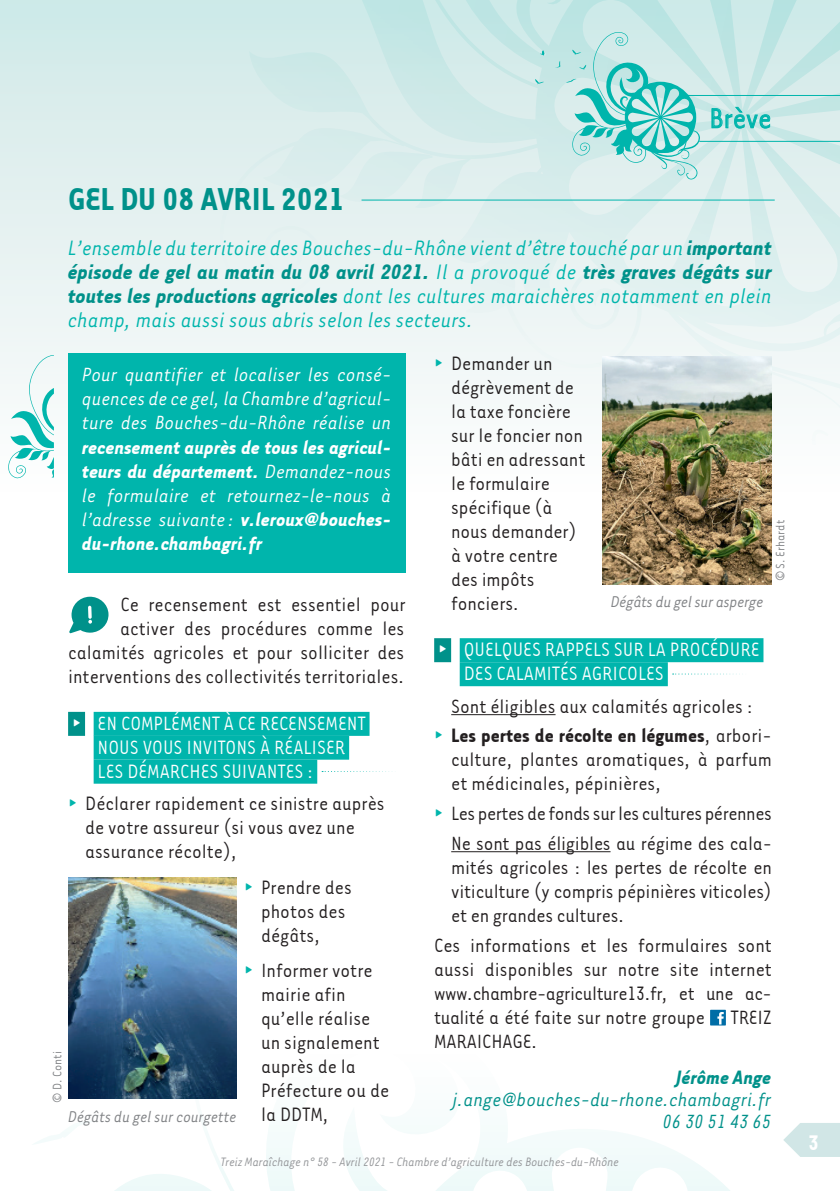
<style>
.page{position:relative;width:840px;height:1191px;background:#fff}
.page>*{position:absolute;margin:0;border:0;box-sizing:border-box;transform-origin:0 0}
.t1{font:700 36px "Tarzana Narrow";color:#00918a}
.t2{font:32px "Tarzana Narrow";color:#00b5ac}
.t3{font:italic 24px/24px "Tarzana Narrow";color:#00b5ac;text-align:justify}
.t4{font:700 24px "Tarzana Narrow";color:#fff}
.t5{font:condensed 22px/24px "Tarzana";letter-spacing:-.005em;color:#231f20}
.t6{font:italic 700 22px/24px "Tarzana Narrow";color:#fff;text-align:justify}
.t7{font:22px/24px "Tarzana Narrow";color:#231f20;text-align:right}
.t8{font:condensed 22px/24px "Tarzana";color:#fff}
.t9{font:italic 22px/24px "Tarzana Narrow";color:#fff;text-align:justify}
.t10{font:italic 22px/22px "Tarzana Narrow";color:#00918a;text-align:right}
.t11{font:700 22px "Tarzana Narrow";color:#231f20}
.t12{font:italic 700 22px "Tarzana Narrow";color:#00918a}
.t13{font:italic 18px "Tarzana Narrow";letter-spacing:-.01em;color:#808285}
.t14{font:italic 14px "Tarzana Narrow";letter-spacing:-.01em;color:#939598}
.t15{font:condensed 14px "Tarzana";color:#808285}
.s1{font-weight:700;color:#00918a}
.s2{font-weight:400}
.s3{font-family:"Geogrotesque";font-weight:700;font-stretch:normal}
.s4{font-family:"Geogrotesque";font-weight:700;font-stretch:normal;color:#00b5ac}
.s5{font-family:"Geogrotesque";color:#00b5ac}
.s6{font-family:"Tarzana";font-weight:400;font-stretch:condensed}
</style>
<div class="page">
<hr style="left:0;top:0;width:1px;height:1191px;background:#71bf44">
<div style="left:0;top:0;width:839px;height:493px;background:linear-gradient(to bottom,#cbe7e6,#fefdfc)"></div>
<svg style="left:0;top:843px;width:726px;height:348px"></svg>
<svg style="left:374px;top:1123px;width:465px;height:68px"></svg>
<svg style="left:534px;top:32px;width:305px;height:147px;background:#bce4e2"></svg>
<hr style="left:361px;top:199px;width:413px;height:1px;background:#00b5ac">
<div style="left:68px;top:712px;width:17px;height:24px;background:#00918a"></div>
<div style="left:94px;top:712px;width:275px;height:24px;background:#00b5ac"></div>
<div style="left:94px;top:735px;width:255px;height:24px;background:#00b5ac"></div>
<div style="left:94px;top:759px;width:223px;height:24px;background:#00b5ac"></div>
<svg style="left:69px;top:596px;width:40px;height:37px"></svg>
<svg style="left:322px;top:771px;width:67px;height:1px"></svg>
<div style="left:434px;top:638px;width:17px;height:24px;background:#00918a"></div>
<div style="left:459px;top:638px;width:304px;height:24px;background:#00b5ac"></div>
<div style="left:459px;top:662px;width:208px;height:24px;background:#00b5ac"></div>
<hr style="left:451px;top:714px;width:104px;height:1px;background:#231f20">
<hr style="left:451px;top:851px;width:159px;height:1px;background:#231f20">
<svg style="left:672px;top:673px;width:68px;height:1px"></svg>
<svg style="left:709px;top:1009px;width:16px;height:16px"></svg>
<svg style="left:7px;top:355px;width:47px;height:124px"></svg>
<div style="left:68px;top:353px;width:337px;height:220px;background:#00b5ac"></div>
<img style="left:602px;top:356px;width:168px;height:229px">
<img style="left:68px;top:877px;width:169px;height:221px">
<h2 class="t2" style="left:709px;top:99px;width:64px">Brève</h2>
<h1 class="t1" style="left:68px;top:177px;width:277px">GEL DU 08 AVRIL 2021</h1>
<p class="t3" style="left:68px;top:234px;width:705px">L’ensemble du territoire des Bouches-du-Rhône vient d’être touché par un <span class="s1">important épisode de gel au matin du 08 avril 2021.</span> Il a provoqué de <span class="s1">très graves dégâts sur toutes les productions agricoles</span> dont les cultures maraichères notamment en plein champ, mais aussi sous abris selon les secteurs.</p>
<p class="t9" style="left:82px;top:362px;width:310px">Pour quantifier et localiser les consé&shy;quences de ce gel, la Chambre d’agricul&shy;ture des Bouches-du-Rhône réalise un</p>
<p class="t6" style="left:82px;top:434px;width:311px">recensement auprès de tous les agricul&shy;teurs du département. <span class="s2">Demandez-nous le formulaire et retournez-le-nous à l’adresse suivante :</span> v.leroux@bouches&shy;du-rhone.chambagri.fr</p>
<p class="t7" style="left:68px;top:592px;width:339px">Ce recensement est essentiel pour activer des procédures comme les calamités agricoles et pour solliciter des interventions des collectivités territoriales.</p>
<p class="t8" style="left:98px;top:710px;width:269px;text-indent:-26px"><span class="s3">∂</span> EN COMPLÉMENT À CE RECENSEMENT<br>NOUS VOUS INVITONS À RÉALISER<br>LES DÉMARCHES SUIVANTES :</p>
<p class="t5" style="left:85px;top:790px;width:301px;text-indent:-17px"><span class="s4">∂</span> Déclarer rapidement ce sinistre auprès de votre assureur (si vous avez une assurance récolte),</p>
<p class="t5" style="left:261px;top:874px;width:92px;text-indent:-17px"><span class="s4">∂</span> Prendre des photos des dégâts,</p>
<p class="t5" style="left:261px;top:957px;width:129px;text-indent:-17px"><span class="s4">∂</span> Informer votre mairie afin qu’elle réalise un signalement auprès de la<br>Préfecture ou de la DDTM,</p>
<p class="t15" style="left:49px;top:1102px;width:53px;rotate:-90deg">© D. Conti</p>
<p class="t13" style="left:68px;top:1106px;width:170px">Dégâts du gel sur courgette</p>
<p class="t5" style="left:451px;top:350px;width:136px;text-indent:-17px"><span class="s4">∂</span> Demander un dégrèvement de la taxe foncière sur le foncier non bâti en adressant le formulaire spécifique (à nous demander) à votre centre des impôts fonciers.</p>
<p class="t8" style="left:463px;top:636px;width:297px;text-indent:-26px"><span class="s3">∂</span> QUELQUES RAPPELS SUR LA PROCÉDURE<br>DES CALAMITÉS AGRICOLES</p>
<p class="t5" style="left:451px;top:693px;width:303px">Sont éligibles aux calamités agricoles :</p>
<p class="t11" style="left:434px;top:722px;width:339px"><span class="s5">∂</span> Les pertes de récolte en légumes<span class="s6">, arbori-</span></p>
<p class="t5" style="left:451px;top:747px;width:322px">culture, plantes aromatiques, à parfum et médicinales, pépinières,</p>
<p class="t5" style="left:434px;top:797px;width:339px;line-height:29.6px;text-align:right"><span class="s4">∂</span> Les pertes de fonds sur les cultures pérennes<br>Ne sont pas éligibles au régime des cala-</p>
<p class="t5" style="left:451px;top:854px;width:322px;text-align:justify">mités agricoles : les pertes de récolte en viticulture (y compris pépinières viticoles) et en grandes cultures.</p>
<p class="t5" style="left:434px;top:932px;width:339px;text-align:justify">Ces informations et les formulaires sont aussi disponibles sur notre site internet www.chambre-agriculture13.fr, et une ac&shy;tualité a été faite sur notre groupe TREIZ MARAICHAGE.</p>
<p class="t15" style="left:771px;top:581px;width:63px;rotate:-90deg">© S. Erhardt</p>
<p class="t13" style="left:610px;top:590px;width:154px">Dégâts du gel sur asperge</p>
<p class="t12" style="left:675px;top:1063px;width:97px">Jérôme Ange</p>
<p class="t10" style="left:452px;top:1087px;width:319px">j.ange@bouches-du-rhone.chambagri.fr<br>06 30 51 43 65</p>
<p class="t14" style="left:220px;top:1153px;width:400px">Treiz Maraîchage n° 58 - Avril 2021 - Chambre d’agriculture des Bouches-du-Rhône</p>
<p class="t4" style="left:807px;top:1127px;width:12px">3</p>
</div>
